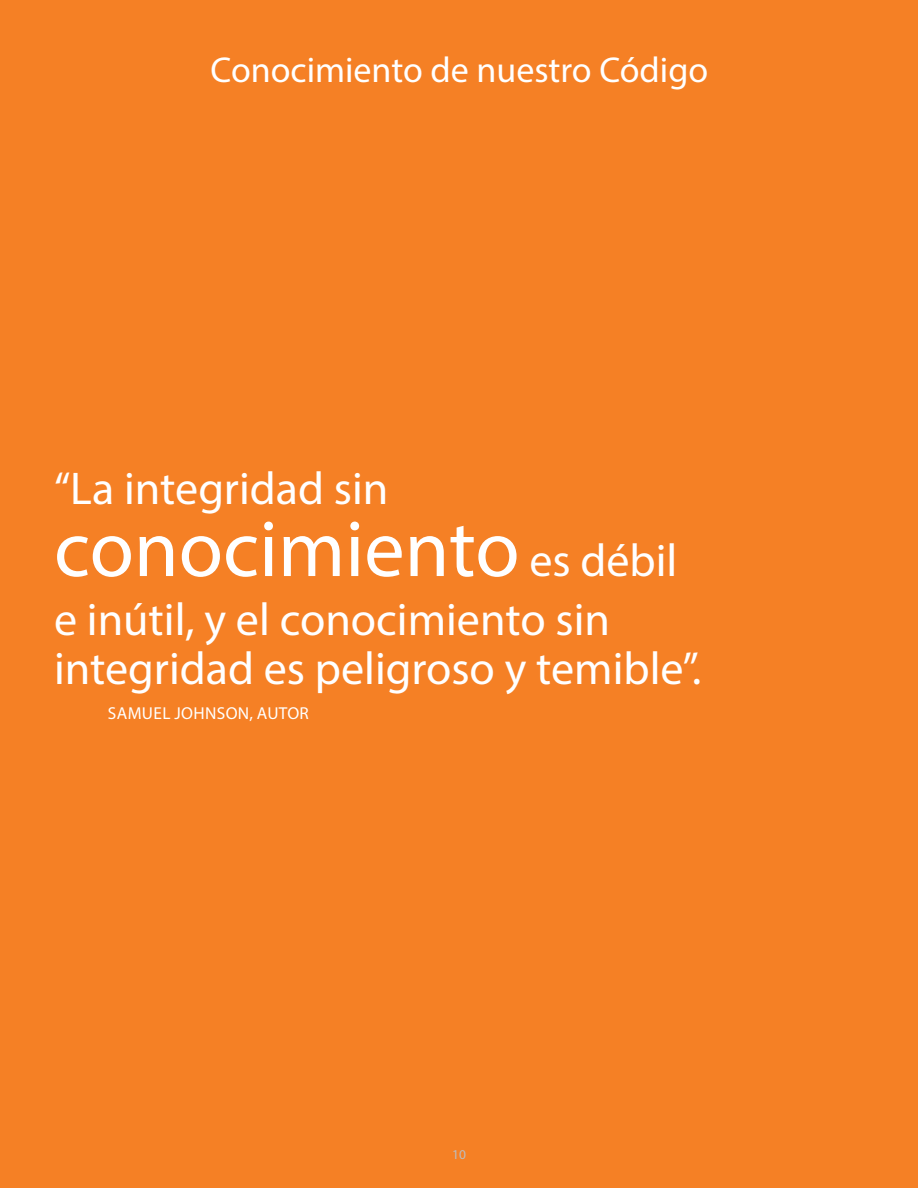
<style>
.page{position:relative;width:918px;height:1188px;background:#f58025}
.page>*{position:absolute;margin:0;border:0;box-sizing:border-box;transform-origin:0 0}
.t1{font:80.7px "Myriad Pro";color:#fff}
.t2{font:46.05px/49.5px "Myriad Pro";color:#fff}
.t3{font:36px "Myriad Pro";color:#fff}
.t4{font:17.25px "Myriad Pro";letter-spacing:.02em;color:#fff}
.t5{font:13.5px "Myriad Pro";color:#bcbec0}
.s1{font-size:46.05px}
</style>
<div class="page">
<p class="t3" style="left:211px;top:48px;width:499px">Conocimiento de nuestro Código</p>
<p class="t2" style="left:54px;top:463px;width:336px">“La integridad sin</p>
<h1 class="t1" style="left:54px;top:499px;width:625px">conocimiento <span class="s1">es débil</span></h1>
<p class="t2" style="left:54px;top:594px;width:649px">e inútil, y el conocimiento sin integridad es peligroso y temible”.</p>
<p class="t4" style="left:108px;top:702px;width:202px">SAMUEL JOHNSON, AUTOR</p>
<p class="t5" style="left:452px;top:1146px;width:15px">10</p>
</div>
